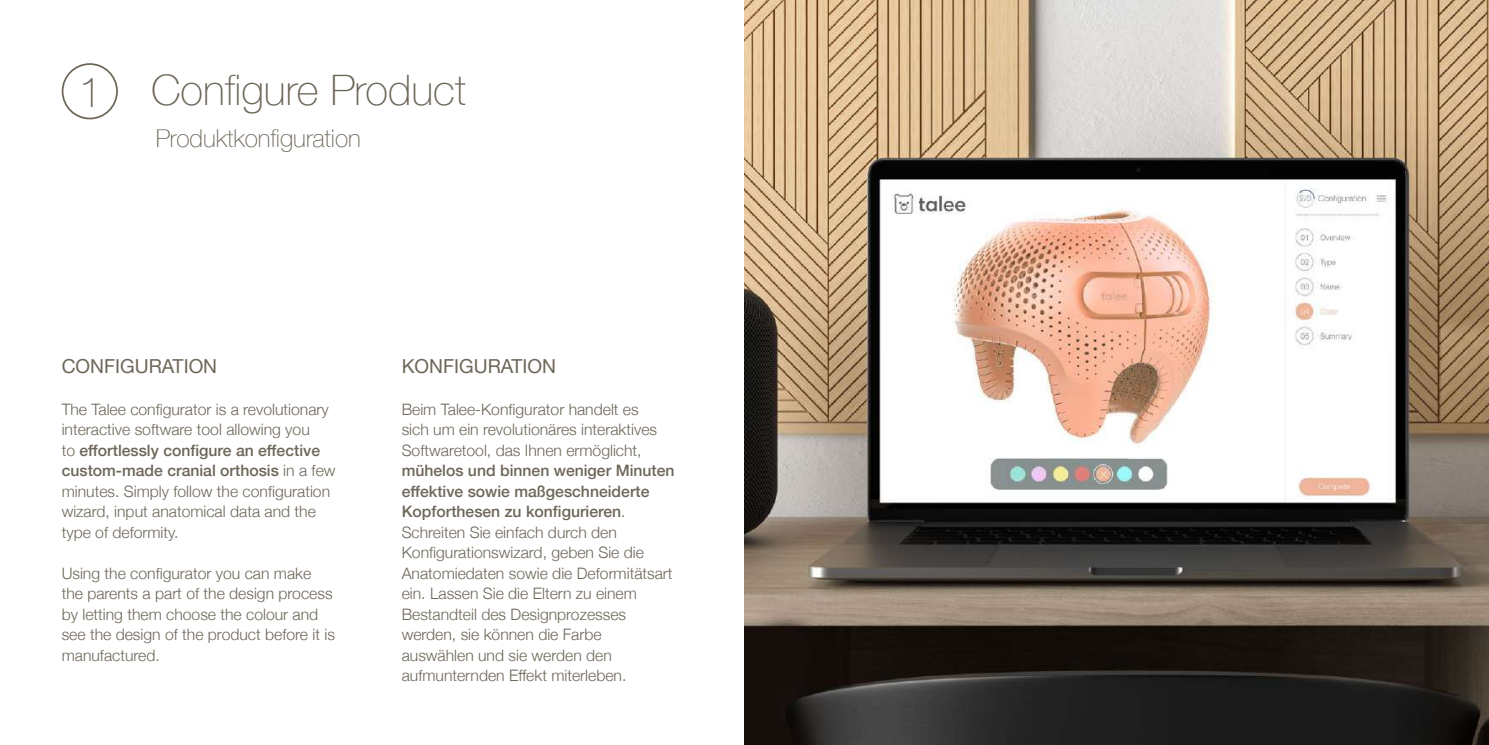
<style>
.page{position:relative;width:1489px;height:745px;background:#fff}
.page>*{position:absolute;margin:0;border:0;box-sizing:border-box;transform-origin:0 0}
.t1{font:100 42px "Helvetica Neue";color:#6d6659}
.t2{font:100 24.5px "Helvetica Neue";color:#6d6659}
.t3{font:19.25px "Helvetica Neue";color:#6d6659}
.t4{font:300 15.75px/20.5px "Helvetica Neue";color:#6d6659}
.s1{font-weight:500}
</style>
<div class="page">
<div style="left:62px;top:63px;width:56px;height:56px;border:2px solid #6d6659;border-radius:50%"></div>
<img style="left:744px;top:0;width:744px;height:744px">
<h1 class="t1" style="left:79px;top:60px;width:25px">1</h1>
<h1 class="t1" style="left:151px;top:58px;width:316px">Configure Product</h1>
<h2 class="t2" style="left:156px;top:119px;width:206px">Produktkonfiguration</h2>
<p class="t3" style="left:62px;top:352px;width:157px">CONFIGURATION</p>
<p class="t4" style="left:62px;top:397px;width:275px">The Talee configurator is a revolutionary interactive software tool allowing you<br>to <span class="s1">effortlessly configure an effective custom-made cranial orthosis</span> in a few minutes. Simply follow the configuration wizard, input anatomical data and the type of deformity.</p>
<p class="t4" style="left:62px;top:561px;width:275px">Using the configurator you can make the parents a part of the design process by letting them choose the colour and see the design of the product before it is manufactured.</p>
<p class="t3" style="left:401px;top:352px;width:156px">KONFIGURATION</p>
<p class="t4" style="left:401px;top:397px;width:257px">Beim Talee-Konfigurator handelt es sich um ein revolutionäres interaktives<br>Softwaretool, das Ihnen ermöglicht,</p>
<p class="t4" style="left:401px;top:458px;width:274px"><span class="s1">mühelos und binnen weniger Minuten effektive sowie maßgeschneiderte Kopforthesen zu konfigurieren</span>.<br>Schreiten Sie einfach durch den Konfigurationswizard, geben Sie die Anatomiedaten sowie die Deformitätsart ein. Lassen Sie die Eltern zu einem Bestandteil des Designprozesses werden, sie können die Farbe auswählen und sie werden den aufmunternden Effekt miterleben.</p>
</div>
